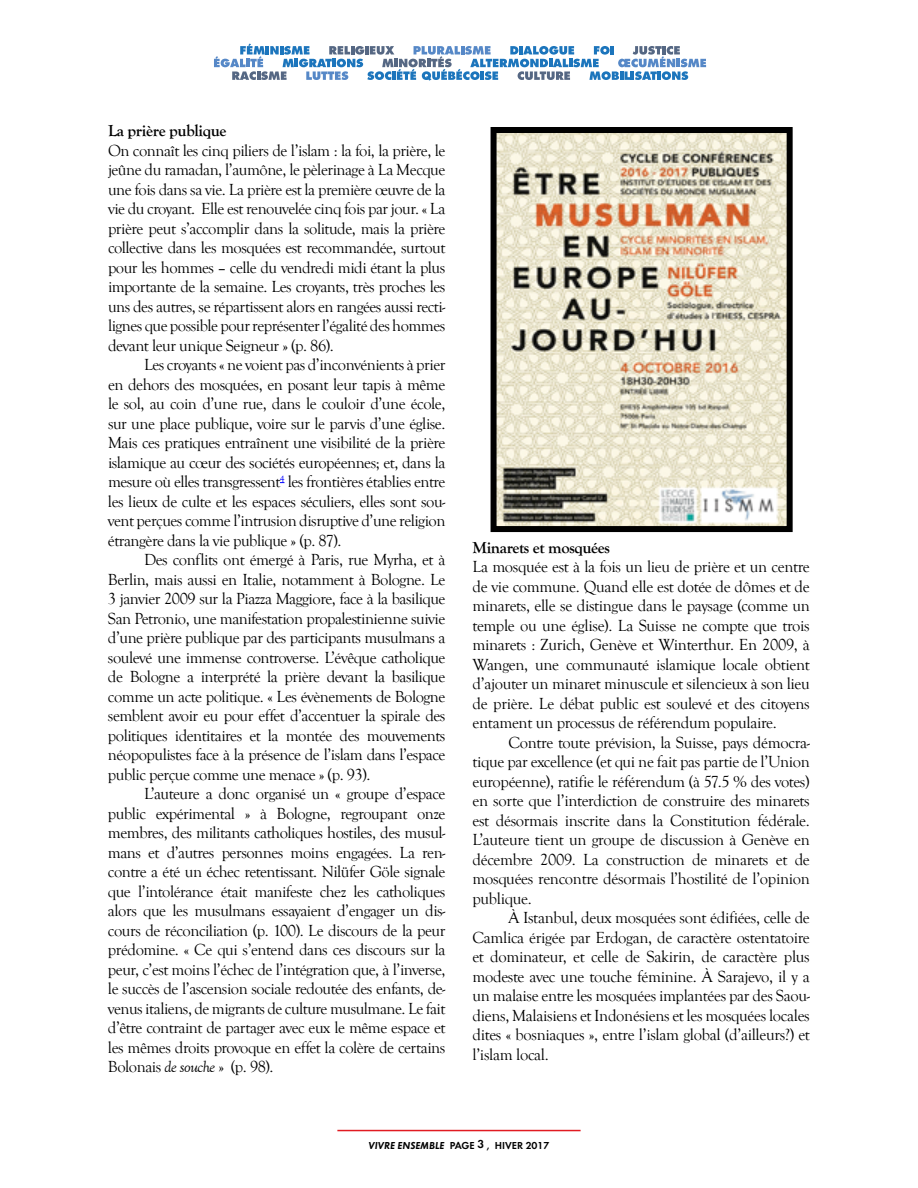
<style>
.page{position:relative;width:918px;height:1188px;background:#fff}
.page>*{position:absolute;margin:0;border:0;box-sizing:border-box;transform-origin:0 0}
.t1{font:16.5px/19.5px "Goudy Old Style T";letter-spacing:-.03em;color:#000;text-align:justify}
.t2{font:700 16.5px "Goudy Old Style T";letter-spacing:-.02em;color:#000}
.t3{font:10.5px "Futura Dem";color:#000}
.s1{font-style:italic}
.s2{font-family:"Futura Dem Obl"}
.s3{font-size:12px}
</style>
<div class="page">
<svg style="left:214px;top:43px;width:492px;height:38px"></svg>
<hr style="left:337px;top:1130px;width:244px;height:1px;background:#e11b22">
<img style="left:498px;top:134px;width:288px;height:391px">
<div style="left:491px;top:127px;width:302px;height:405px;border:6px solid #000"></div>
<p class="t2" style="left:108px;top:122px;width:120px">La prière publique</p>
<p class="t1" style="left:108px;top:141px;width:339px">On connaît les cinq piliers de l’islam : la foi, la prière, le jeûne du ramadan, l’aumône, le pèlerinage à La Mecque une fois dans sa vie. La prière est la première œuvre de la vie du croyant. Elle est renouvelée cinq fois par jour. « La prière peut s’accomplir dans la solitude, mais la prière collective dans les mosquées est recommandée, surtout pour les hommes – celle du vendredi midi étant la plus importante de la semaine. Les croyants, très proches les uns des autres, se répartissent alors en rangées aussi recti&shy;lignes que possible pour représenter l’égalité des hommes devant leur unique Seigneur » (p. 86).</p>
<p class="t1" style="left:108px;top:356px;width:339px;text-indent:36px">Les croyants « ne voient pas d’inconvénients à prier en dehors des mosquées, en posant leur tapis à même le sol, au coin d’une rue, dans le couloir d’une école, sur une place publique, voire sur le parvis d’une église.<br>Mais ces pratiques entraînent une visibilité de la prière islamique au cœur des sociétés européennes; et, dans la mesure où elles transgressent<sup>4</sup> les frontières établies entre les lieux de culte et les espaces séculiers, elles sont sou&shy;vent perçues comme l’intrusion disruptive d’une religion étrangère dans la vie publique » (p. 87).</p>
<p class="t1" style="left:108px;top:550px;width:339px;text-indent:36px">Des conflits ont émergé à Paris, rue Myrha, et à Berlin, mais aussi en Italie, notamment à Bologne. Le 3 janvier 2009 sur la Piazza Maggiore, face à la basilique San Petronio, une manifestation propalestinienne suivie d’une prière publique par des participants musulmans a soulevé une immense controverse. L’évêque catholique de Bologne a interprété la prière devant la basilique comme un acte politique. « Les évènements de Bologne semblent avoir eu pour effet d’accentuer la spirale des politiques identitaires et la montée des mouvements néopopulistes face à la présence de l’islam dans l’espace public perçue comme une menace » (p. 93).</p>
<p class="t1" style="left:108px;top:785px;width:339px;text-indent:36px">L’auteure a donc organisé un « groupe d’espace public expérimental » à Bologne, regroupant onze membres, des militants catholiques hostiles, des musul&shy;mans et d’autres personnes moins engagées. La ren&shy;contre a été un échec retentissant. Nilüfer Göle signale que l’intolérance était manifeste chez les catholiques alors que les musulmans essayaient d’engager un dis&shy;cours de réconciliation (p. 100). Le discours de la peur prédomine. « Ce qui s’entend dans ces discours sur la peur, c’est moins l’échec de l’intégration que, à l’inverse, le succès de l’ascension sociale redoutée des enfants, de&shy;venus italiens, de migrants de culture musulmane. Le fait d’être contraint de partager avec eux le même espace et les mêmes droits provoque en effet la colère de certains Bolonais <span class="s1">de souche</span> » (p. 98).</p>
<p class="t2" style="left:472px;top:538px;width:139px">Minarets et mosquées</p>
<p class="t1" style="left:472px;top:557px;width:339px">La mosquée est à la fois un lieu de prière et un centre de vie commune. Quand elle est dotée de dômes et de minarets, elle se distingue dans le paysage (comme un temple ou une église). La Suisse ne compte que trois minarets : Zurich, Genève et Winterthur. En 2009, à Wangen, une communauté islamique locale obtient d’ajouter un minaret minuscule et silencieux à son lieu de prière. Le débat public est soulevé et des citoyens entament un processus de référendum populaire.</p>
<p class="t1" style="left:472px;top:733px;width:339px;text-indent:36px">Contre toute prévision, la Suisse, pays démocra&shy;tique par excellence (et qui ne fait pas partie de l’Union européenne), ratifie le référendum (à 57.5 % des votes) en sorte que l’interdiction de construire des minarets est désormais inscrite dans la Constitution fédérale.<br>L’auteure tient un groupe de discussion à Genève en décembre 2009. La construction de minarets et de mosquées rencontre désormais l’hostilité de l’opinion publique.</p>
<p class="t1" style="left:472px;top:908px;width:339px;text-indent:36px">À Istanbul, deux mosquées sont édifiées, celle de Camlica érigée par Erdogan, de caractère ostentatoire et dominateur, et celle de Sakirin, de caractère plus modeste avec une touche féminine. À Sarajevo, il y a un malaise entre les mosquées implantées par des Saou&shy;diens, Malaisiens et Indonésiens et les mosquées locales dites « bosniaques », entre l’islam global (d’ailleurs?) et l’islam local.</p>
<p class="t3" style="left:368px;top:1139px;width:183px"><span class="s2">VIVRE ENSEMBLE</span> PAGE <span class="s3">3</span> , HIVER 2017</p>
</div>
